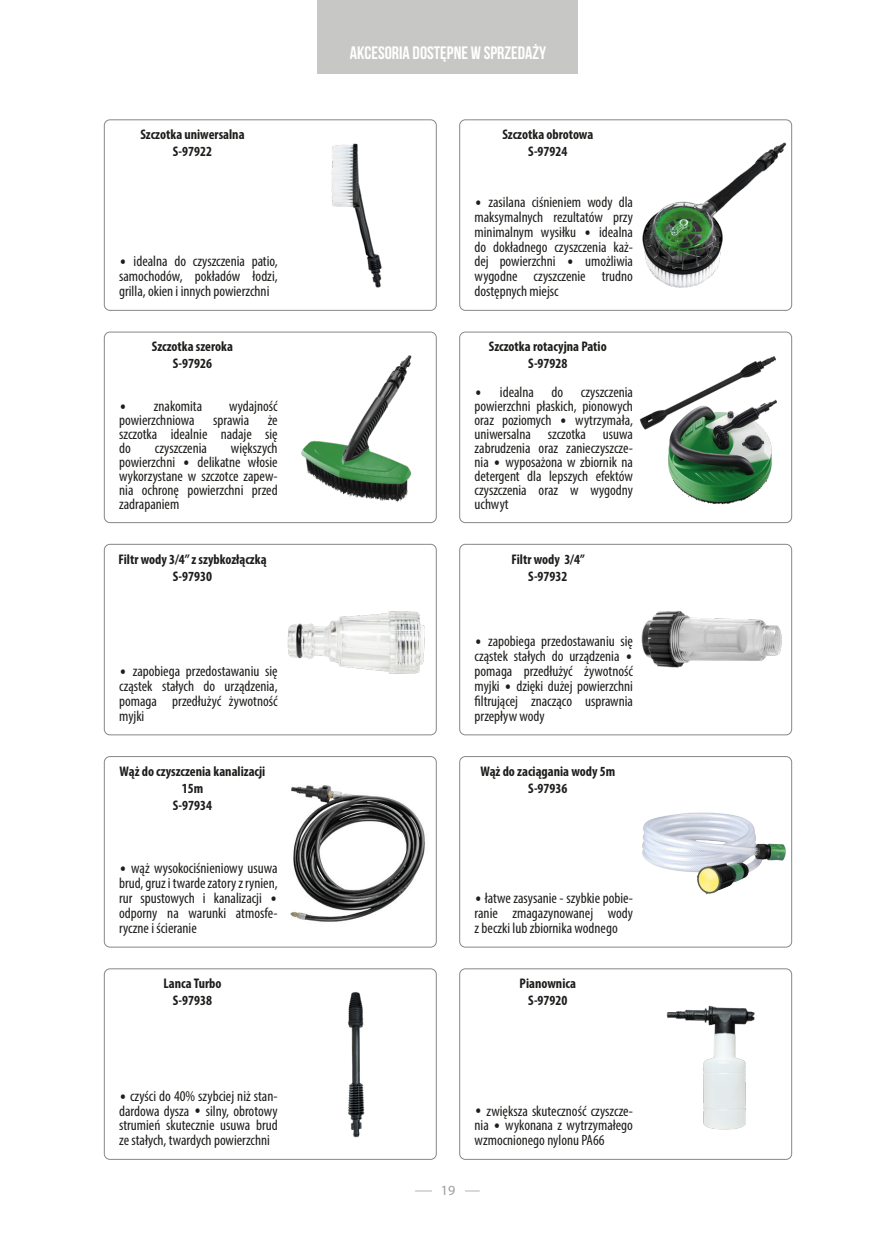
<style>
.page{position:relative;width:896px;height:1248px;background:#fff}
.page>*{position:absolute;margin:0;border:0;box-sizing:border-box;transform-origin:0 0}
.t1{font:condensed 40px "Myriad Pro";color:#1d1d1b}
.NAZWY_DZIAŁÓW{font:18px "Bebas Neue";color:#fff}
.t2{font:condensed 15px/15px "Myriad Pro";color:#1d1d1b;text-align:justify}
.t3{font:700 condensed 14px/16.8px "Myriad Pro";color:#1d1d1b;text-align:center}
.t4{font:14px "Myriad Pro";color:#9d9d9d}
</style>
<div class="page">
<hr style="left:415px;top:1190px;width:65px;height:1px;background:#b2b2b2">
<div style="left:432px;top:1184px;width:32px;height:21px;background:#fff"></div>
<div style="left:317px;top:0;width:261px;height:74px;background:#c7c7c6"></div>
<div style="left:104px;top:119px;width:333px;height:192px;border:1px solid #878787;border-radius:6px"></div>
<img style="left:331px;top:143px;width:51px;height:145px">
<div style="left:459px;top:119px;width:333px;height:192px;border:1px solid #878787;border-radius:6px"></div>
<img style="left:642px;top:142px;width:145px;height:146px">
<div style="left:104px;top:331px;width:333px;height:192px;border:1px solid #878787;border-radius:6px"></div>
<img style="left:302px;top:355px;width:110px;height:147px">
<div style="left:459px;top:331px;width:333px;height:192px;border:1px solid #878787;border-radius:6px"></div>
<img style="left:639px;top:356px;width:138px;height:148px">
<div style="left:104px;top:543px;width:333px;height:192px;border:1px solid #878787;border-radius:6px"></div>
<img style="left:287px;top:611px;width:138px;height:63px">
<div style="left:459px;top:543px;width:333px;height:192px;border:1px solid #878787;border-radius:6px"></div>
<img style="left:641px;top:610px;width:141px;height:58px">
<div style="left:104px;top:756px;width:333px;height:191px;border:1px solid #878787;border-radius:6px"></div>
<img style="left:290px;top:785px;width:135px;height:137px">
<div style="left:459px;top:756px;width:333px;height:191px;border:1px solid #878787;border-radius:6px"></div>
<img style="left:642px;top:812px;width:144px;height:83px">
<div style="left:104px;top:968px;width:333px;height:191px;border:1px solid #878787;border-radius:6px"></div>
<img style="left:348px;top:992px;width:17px;height:146px">
<div style="left:459px;top:968px;width:333px;height:191px;border:1px solid #878787;border-radius:6px"></div>
<img style="left:666px;top:1005px;width:89px;height:125px">
<p class="t3" style="left:140px;top:126px;width:106px">Szczotka uniwersalna<br>S-97922</p>
<p class="t2" style="left:119px;top:254px;width:160px;text-indent:14px">idealna do czyszczenia patio, samochodów, pokładów łodzi, grilla, okien i innych powierzchni</p>
<p class="t1" style="left:119px;top:235px;width:9px">·</p>
<p class="t3" style="left:152px;top:338px;width:83px">Szczotka szeroka<br>S-97926</p>
<p class="t2" style="left:119px;top:398px;width:160px;line-height:14px;text-indent:110px">wydajność powierzchniowa sprawia że szczotka idealnie nadaje się do</p>
<p class="t1" style="left:119px;top:379px;width:9px">·</p>
<p class="t2" style="left:154px;top:398px;width:50px">znakomita</p>
<p class="t2" style="left:155px;top:440px;width:54px">czyszczenia</p>
<p class="t2" style="left:231px;top:440px;width:48px">większych</p>
<p class="t2" style="left:119px;top:454px;width:58px">powierzchni</p>
<p class="t1" style="left:182px;top:435px;width:9px">·</p>
<p class="t2" style="left:119px;top:454px;width:160px;line-height:14px;text-indent:78px">delikatne włosie wykorzystane w szczotce zapew&shy;nia ochronę powierzchni przed zadrapaniem</p>
<p class="t3" style="left:118px;top:550px;width:150px">Filtr wody 3/4’’ z szybkozłączką<br>S-97930</p>
<p class="t2" style="left:119px;top:663px;width:160px;text-indent:14px">zapobiega przedostawaniu się cząstek stałych do urządzenia, pomaga przedłużyć żywotność myjki</p>
<p class="t1" style="left:119px;top:644px;width:9px">·</p>
<p class="t3" style="left:120px;top:762px;width:147px">Wąż do czyszczenia kanalizacji<br>15m<br>S-97934</p>
<p class="t2" style="left:119px;top:860px;width:160px;text-indent:12px">wąż wysokociśnieniowy usuwa brud, gruz i twarde zatory z rynien, rur spustowych i kanalizacji</p>
<p class="t1" style="left:119px;top:841px;width:9px">·</p>
<p class="t1" style="left:270px;top:871px;width:9px">·</p>
<p class="t2" style="left:119px;top:905px;width:160px">odporny na warunki atmosfe&shy;ryczne i ścieranie</p>
<p class="t3" style="left:163px;top:974px;width:60px">Lanca Turbo<br>S-97938</p>
<p class="t2" style="left:119px;top:1087px;width:160px;text-indent:11px">czyści do 40% szybciej niż stan&shy;dardowa dysza</p>
<p class="t1" style="left:119px;top:1068px;width:9px">·</p>
<p class="t2" style="left:119px;top:1102px;width:160px;text-indent:87px">silny, obrotowy strumień skutecznie usuwa brud ze stałych, twardych powierzchni</p>
<p class="t1" style="left:194px;top:1083px;width:9px">·</p>
<p class="NAZWY_DZIAŁÓW" style="left:350px;top:43px;width:198px">AKCESORIA DOSTĘPNE W SPRZEDAŻY</p>
<p class="t3" style="left:502px;top:126px;width:92px">Szczotka obrotowa<br>S-97924</p>
<p class="t2" style="left:474px;top:194px;width:160px;text-indent:14px">zasilana ciśnieniem wody dla maksymalnych rezultatów przy minimalnym wysiłku</p>
<p class="t1" style="left:474px;top:175px;width:9px">·</p>
<p class="t2" style="left:474px;top:224px;width:160px;text-indent:124px">idealna do dokładnego czyszczenia każ&shy;dej powierzchni</p>
<p class="t1" style="left:584px;top:205px;width:9px">·</p>
<p class="t2" style="left:474px;top:254px;width:160px;text-indent:111px">umożliwia wygodne czyszczenie trudno dostępnych miejsc</p>
<p class="t1" style="left:566px;top:235px;width:9px">·</p>
<p class="t3" style="left:489px;top:338px;width:119px">Szczotka rotacyjna Patio<br>S-97928</p>
<p class="t2" style="left:474px;top:384px;width:160px;line-height:14px;text-indent:25px">idealna do czyszczenia powierzchni płaskich, pionowych oraz poziomych</p>
<p class="t1" style="left:474px;top:365px;width:9px">·</p>
<p class="t2" style="left:474px;top:412px;width:160px;line-height:14px;text-indent:101px">wytrzymała, uniwersalna szczotka usuwa zabrudzenia oraz zanieczyszcze&shy;nia</p>
<p class="t1" style="left:559px;top:393px;width:9px">·</p>
<p class="t2" style="left:474px;top:454px;width:160px;line-height:14px;text-indent:31px">wyposażona w zbiornik na detergent dla lepszych efektów czyszczenia oraz w wygodny uchwyt</p>
<p class="t1" style="left:493px;top:435px;width:9px">·</p>
<p class="t3" style="left:511px;top:550px;width:75px">Filtr wody 3/4”<br>S-97932</p>
<p class="t2" style="left:474px;top:633px;width:160px;text-indent:14px">zapobiega przedostawaniu się cząstek stałych do urządzenia</p>
<p class="t1" style="left:474px;top:614px;width:9px">·</p>
<p class="t1" style="left:625px;top:629px;width:9px">·</p>
<p class="t2" style="left:474px;top:663px;width:160px">pomaga przedłużyć żywotność myjki</p>
<p class="t2" style="left:474px;top:678px;width:160px;text-indent:42px">dzięki dużej powierzchni filtrującej znacząco usprawnia przepływ wody</p>
<p class="t1" style="left:504px;top:659px;width:9px">·</p>
<p class="t3" style="left:480px;top:762px;width:136px">Wąż do zaciągania wody 5m<br>S-97936</p>
<p class="t2" style="left:474px;top:890px;width:160px;text-indent:10px">łatwe zasysanie - szybkie pobie&shy;ranie zmagazynowanej wody z beczki lub zbiornika wodnego</p>
<p class="t1" style="left:474px;top:871px;width:9px">·</p>
<p class="t3" style="left:519px;top:974px;width:58px">Pianownica<br>S-97920</p>
<p class="t4" style="left:441px;top:1181px;width:16px">19</p>
<p class="t2" style="left:474px;top:1102px;width:160px;text-indent:12px">zwiększa skuteczność czyszcze&shy;nia</p>
<p class="t1" style="left:474px;top:1083px;width:9px">·</p>
<p class="t2" style="left:474px;top:1117px;width:160px;text-indent:31px">wykonana z wytrzymałego wzmocnionego nylonu PA66</p>
<p class="t1" style="left:493px;top:1098px;width:9px">·</p>
</div>
